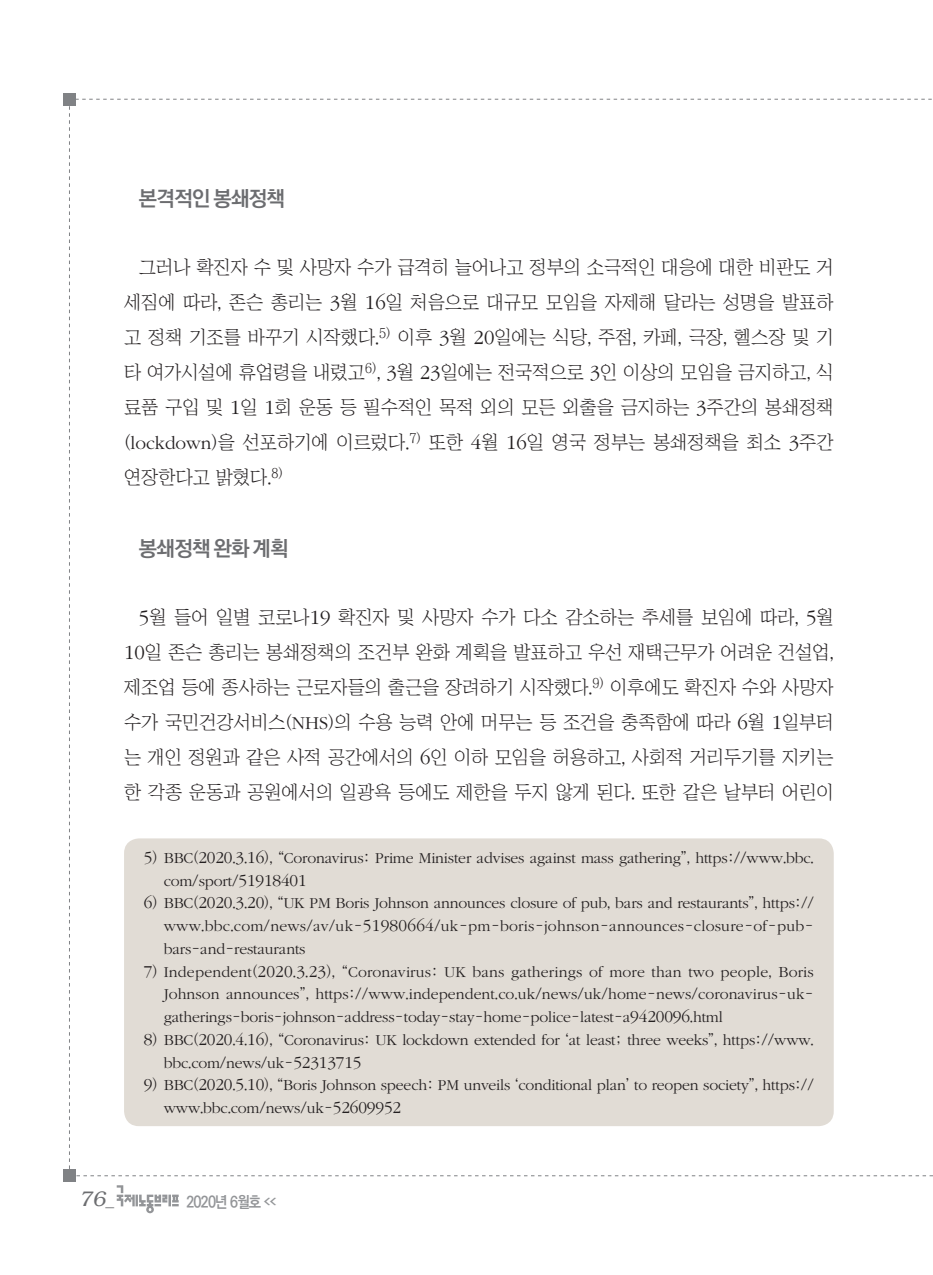
<style>
.page{position:relative;width:933px;height:1275px;background:#fff}
.page>*{position:absolute;margin:0;border:0;box-sizing:border-box;transform-origin:0 0}
.중제목{font:700 21px "Ko Pub Dotum";letter-spacing:-.03em;color:#6c6d70}
.t1{font:italic 300 21px "Bookman";color:#6c6d70}
.본문{font:18.9px/35px "Chosunilbo NM";color:#231f20;text-align:justify}
.각주{font:300 15.75px/22.8px "ITC Garamond Std";letter-spacing:-.01em;color:#231f20}
.t2{font:700 15.75px "Ko Pub Dotum";letter-spacing:-.055em;color:#939598;scale:.9 1}
.s1{font-family:"ITC Garamond Std";font-weight:300;font-size:20.82px}
.s2{font-family:"ITC Garamond Std";font-weight:300}
.s3{font-size:17.32px}
.s4{font-family:"Chosunilbo NM";font-weight:400}
.s5{font-family:"Helvetica";font-weight:400;font-style:normal;font-size:17.5px}
.s6{font-size:7.88px}
</style>
<div class="page">
<div style="left:64px;top:1170px;width:12px;height:12px;background:#808285"></div>
<div style="left:64px;top:93px;width:12px;height:12px;background:#808285"></div>
<svg style="left:117px;top:1185px;width:62px;height:28px"></svg>
<div style="left:124px;top:838px;width:709px;height:288px;background:#e1dcd5;border-radius:15px"></div>
<p class="중제목" style="left:139px;top:188px;width:147px">본격적인 봉쇄정책</p>
<p class="본문" style="left:124px;top:249px;width:711px;text-indent:15px">그러나 확진자 수 및 사망자 수가 급격히 늘어나고 정부의 소극적인 대응에 대한 비판도 거 세짐에 따라, 존슨 총리는 <span class="s1">3</span>월 <span class="s1">16</span>일 처음으로 대규모 모임을 자제해 달라는 성명을 발표하 고 정책 기조를 바꾸기 시작했다.<sup>5)</sup> 이후 <span class="s1">3</span>월 <span class="s1">20</span>일에는 식당, 주점, 카페, 극장, 헬스장 및 기 타 여가시설에 휴업령을 내렸고<sup>6)</sup>, <span class="s1">3</span>월 <span class="s1">23</span>일에는 전국적으로 <span class="s1">3</span>인 이상의 모임을 금지하고, 식 료품 구입 및 <span class="s1">1</span>일 <span class="s1">1</span>회 운동 등 필수적인 목적 외의 모든 외출을 금지하는 <span class="s1">3</span>주간의 봉쇄정책 (<span class="s2">lockdown</span>)을 선포하기에 이르렀다.<sup>7)</sup> 또한 <span class="s1">4</span>월 <span class="s1">16</span>일 영국 정부는 봉쇄정책을 최소 <span class="s1">3</span>주간 연장한다고 밝혔다.<sup>8)</sup></p>
<p class="중제목" style="left:139px;top:538px;width:151px">봉쇄정책 완화 계획</p>
<p class="본문" style="left:124px;top:599px;width:711px;text-indent:15px"><span class="s1">5</span>월 들어 일별 코로나<span class="s1">19</span> 확진자 및 사망자 수가 다소 감소하는 추세를 보임에 따라, <span class="s1">5</span>월 <span class="s1">10</span>일 존슨 총리는 봉쇄정책의 조건부 완화 계획을 발표하고 우선 재택근무가 어려운 건설업, 제조업 등에 종사하는 근로자들의 출근을 장려하기 시작했다.<sup>9)</sup> 이후에도 확진자 수와 사망자 수가 국민건강서비스(<span class="s2">NHS</span>)의 수용 능력 안에 머무는 등 조건을 충족함에 따라 <span class="s1">6</span>월 <span class="s1">1</span>일부터 는 개인 정원과 같은 사적 공간에서의 <span class="s1">6</span>인 이하 모임을 허용하고, 사회적 거리두기를 지키는 한 각종 운동과 공원에서의 일광욕 등에도 제한을 두지 않게 된다. 또한 같은 날부터 어린이</p>
<p class="각주" style="left:164px;top:847px;width:651px;text-indent:-20px"><span class="s3">5</span><span class="s4">)</span> BBC<span class="s4">(</span><span class="s3">2020</span><span class="s4">.</span><span class="s3">3</span><span class="s4">.</span><span class="s3">16</span><span class="s4">), “</span>Coronavirus<span class="s4">:</span> Prime Minister advises against mass gathering<span class="s4">”,</span> https<span class="s4">://</span>www<span class="s4">.</span>bbc<span class="s4">. </span>com<span class="s4">/</span>sport<span class="s4">/</span><span class="s3">51918401</span></p>
<p class="각주" style="left:164px;top:892px;width:651px;text-align:justify;text-indent:-20px"><span class="s3">6</span><span class="s4">)</span> BBC<span class="s4">(</span><span class="s3">2020</span><span class="s4">.</span><span class="s3">3</span><span class="s4">.</span><span class="s3">20</span><span class="s4">), “</span>UK PM Boris Johnson announces closure of pub<span class="s4">,</span> bars and restaurants<span class="s4">”,</span> https<span class="s4">:// </span>www<span class="s4">.</span>bbc<span class="s4">.</span>com<span class="s4">/</span>news<span class="s4">/</span>av<span class="s4">/</span>uk<span class="s4">-</span><span class="s3">51980664</span><span class="s4">/</span>uk<span class="s4">-</span>pm<span class="s4">-</span>boris<span class="s4">-</span>johnson<span class="s4">-</span>announces<span class="s4">-</span>closure<span class="s4">-</span>of<span class="s4">-</span>pub&shy;bars<span class="s4">-</span>and<span class="s4">-</span>restaurants</p>
<p class="각주" style="left:164px;top:960px;width:651px;text-align:justify;text-indent:-20px"><span class="s3">7</span><span class="s4">)</span> Independent<span class="s4">(</span><span class="s3">2020</span><span class="s4">.</span><span class="s3">3</span><span class="s4">.</span><span class="s3">23</span><span class="s4">), “</span>Coronavirus<span class="s4">:</span> UK bans gatherings of more than two people<span class="s4">,</span> Boris Johnson announces<span class="s4">”,</span> https<span class="s4">://</span>www<span class="s4">.</span>independent<span class="s4">.</span>co<span class="s4">.</span>uk<span class="s4">/</span>news<span class="s4">/</span>uk<span class="s4">/</span>home<span class="s4">-</span>news<span class="s4">/</span>coronavirus<span class="s4">-</span>uk&shy;gatherings<span class="s4">-</span>boris<span class="s4">-</span>johnson<span class="s4">-</span>address<span class="s4">-</span>today<span class="s4">-</span>stay<span class="s4">-</span>home<span class="s4">-</span>police<span class="s4">-</span>latest<span class="s4">-</span>a<span class="s3">9420096</span><span class="s4">.</span>html</p>
<p class="각주" style="left:164px;top:1029px;width:651px;text-indent:-20px"><span class="s3">8</span><span class="s4">)</span> BBC<span class="s4">(</span><span class="s3">2020</span><span class="s4">.</span><span class="s3">4</span><span class="s4">.</span><span class="s3">16</span><span class="s4">), “</span>Coronavirus<span class="s4">:</span> UK lockdown extended for <span class="s4">‘</span>at least<span class="s4">;</span> three weeks<span class="s4">”,</span> https<span class="s4">://</span>www<span class="s4">. </span>bbc<span class="s4">.</span>com<span class="s4">/</span>news<span class="s4">/</span>uk<span class="s4">-</span><span class="s3">52313715</span></p>
<p class="각주" style="left:164px;top:1074px;width:651px;text-indent:-20px"><span class="s3">9</span><span class="s4">)</span> BBC<span class="s4">(</span><span class="s3">2020</span><span class="s4">.</span><span class="s3">5</span><span class="s4">.</span><span class="s3">10</span><span class="s4">), “</span>Boris Johnson speech<span class="s4">:</span> PM unveils <span class="s4">‘</span>conditional plan<span class="s4">’</span> to reopen society<span class="s4">”,</span> https<span class="s4">:// </span>www<span class="s4">.</span>bbc<span class="s4">.</span>com<span class="s4">/</span>news<span class="s4">/</span>uk<span class="s4">-</span><span class="s3">52609952</span></p>
<h1 class="t1" style="left:79px;top:1187px;width:36px">76<span class="s5">_</span></h1>
<p class="t2" style="left:186px;top:1194px;width:101px">2020년 6월호 <span class="s6">&lt;&lt;</span></p>
</div>
